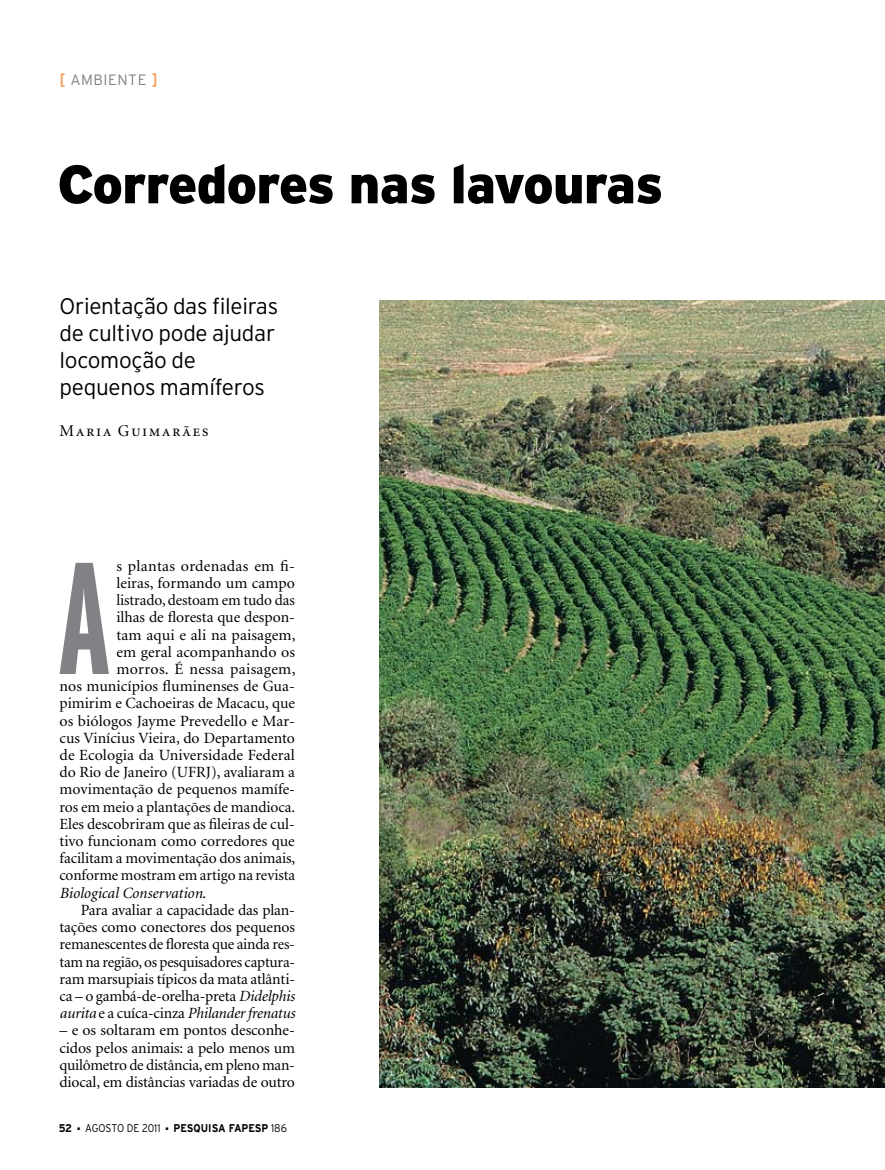
<style>
.page{position:relative;width:885px;height:1170px;background:#fff}
.page>*{position:absolute;margin:0;border:0;box-sizing:border-box;transform-origin:0 0}
.t1{font:700 extra-condensed 158.7px "Interstate";color:#808285;scale:.91 1}
.t2{font:900 54px "Interstate";letter-spacing:-.015em;color:#000}
.t3{font:300 22.5px/27px "Interstate";letter-spacing:-.015em;color:#000}
.t4{font:16.5px "Minion Regular SC";letter-spacing:.09em;color:#000}
.t5{font:15.6px/17.2px "Minion";letter-spacing:-.005em;color:#000;text-align:justify}
.t6{font:italic 15.6px "Minion";letter-spacing:-.005em;color:#000}
.t7{font:15.6px "Minion";letter-spacing:.015em;color:#000}
.t8{font:15.6px "Minion";letter-spacing:.02em;color:#000}
.t9{font:300 15px "Interstate";letter-spacing:.035em;color:#808285}
.t10{font:700 11.25px "Interstate";color:#000;scale:.9 1}
.t11{font:300 11.25px "Interstate";letter-spacing:-.01em;color:#000;scale:.9 1}
.s1{font-weight:400;font-size:16.5px;color:#f79448}
.s2{font-style:normal}
.s3{font-style:italic}
.s4{font-weight:300}
</style>
<div class="page">
<img style="left:379px;top:300px;width:505px;height:786px">
<p class="t9" style="left:60px;top:71px;width:100px"><span class="s1">[</span> ambiente <span class="s1">]</span></p>
<h2 class="t2" style="left:57px;top:153px;width:607px">Corredores nas lavouras</h2>
<h3 class="t3" style="left:60px;top:292px;width:220px">Orientação das fileiras de cultivo pode ajudar locomoção de pequenos mamíferos</h3>
<p class="t4" style="left:60px;top:423px;width:151px">Maria Guimarães</p>
<h1 class="t1" style="left:58px;top:530px;width:60px">A</h1>
<p class="t7" style="left:116px;top:558px;width:180px">s plantas ordenadas em fi-</p>
<p class="t5" style="left:116px;top:575px;width:180px">leiras, formando um campo</p>
<p class="t5" style="left:116px;top:592px;width:180px">listrado, destoam em tudo das</p>
<p class="t5" style="left:116px;top:609px;width:180px">ilhas de floresta que despon-</p>
<p class="t5" style="left:116px;top:626px;width:180px">tam aqui e ali na paisagem,</p>
<p class="t5" style="left:116px;top:643px;width:180px">em geral acompanhando os</p>
<p class="t8" style="left:116px;top:661px;width:180px">morros. É nessa paisagem,</p>
<p class="t5" style="left:60px;top:678px;width:237px">nos municípios fluminenses de Gua-</p>
<p class="t5" style="left:60px;top:695px;width:237px">pimirim e Cachoeiras de Macacu, que</p>
<p class="t5" style="left:60px;top:712px;width:237px">os biólogos Jayme Prevedello e Mar-</p>
<p class="t5" style="left:60px;top:729px;width:237px">cus Vinícius Vieira, do Departamento</p>
<p class="t5" style="left:60px;top:747px;width:237px">de Ecologia da Universidade Federal</p>
<p class="t5" style="left:60px;top:764px;width:237px">do Rio de Janeiro (UFRJ), avaliaram a</p>
<p class="t5" style="left:60px;top:781px;width:237px">movimentação de pequenos mamífe-</p>
<p class="t5" style="left:60px;top:798px;width:237px">ros em meio a plantações de mandioca.</p>
<p class="t5" style="left:60px;top:815px;width:237px">Eles descobriram que as fileiras de cul-</p>
<p class="t5" style="left:60px;top:833px;width:237px">tivo funcionam como corredores que</p>
<p class="t5" style="left:60px;top:850px;width:237px">facilitam a movimentação dos animais,</p>
<p class="t5" style="left:60px;top:867px;width:237px">conforme mostram em artigo na revista</p>
<p class="t6" style="left:60px;top:884px;width:148px">Biological Conservation<span class="s2">.</span></p>
<p class="t5" style="left:81px;top:901px;width:216px">Para avaliar a capacidade das plan-</p>
<p class="t5" style="left:60px;top:919px;width:237px">tações como conectores dos pequenos</p>
<p class="t5" style="left:60px;top:936px;width:237px">remanescentes de floresta que ainda res-</p>
<p class="t5" style="left:60px;top:953px;width:237px">tam na região, os pesquisadores captura-</p>
<p class="t5" style="left:60px;top:970px;width:237px">ram marsupiais típicos da mata atlânti-</p>
<p class="t5" style="left:60px;top:987px;width:237px">ca – o gambá-de-orelha-preta <span class="s3">Didelphis</span></p>
<p class="t6" style="left:60px;top:1005px;width:237px">aurita <span class="s2">e a cuíca-cinza</span> Philander frenatus</p>
<p class="t5" style="left:60px;top:1022px;width:237px">– e os soltaram em pontos desconhe&shy;cidos pelos animais: a pelo menos um quilômetro de distância, em pleno man&shy;diocal, em distâncias variadas de outro</p>
<p class="t10" style="left:59px;top:1121px;width:16px">52</p>
<p class="t11" style="left:77px;top:1121px;width:94px">■ agosto DE 2011</p>
<p class="t10" style="left:166px;top:1121px;width:136px">■ PESQUISA FAPESP <span class="s4">186</span></p>
</div>
